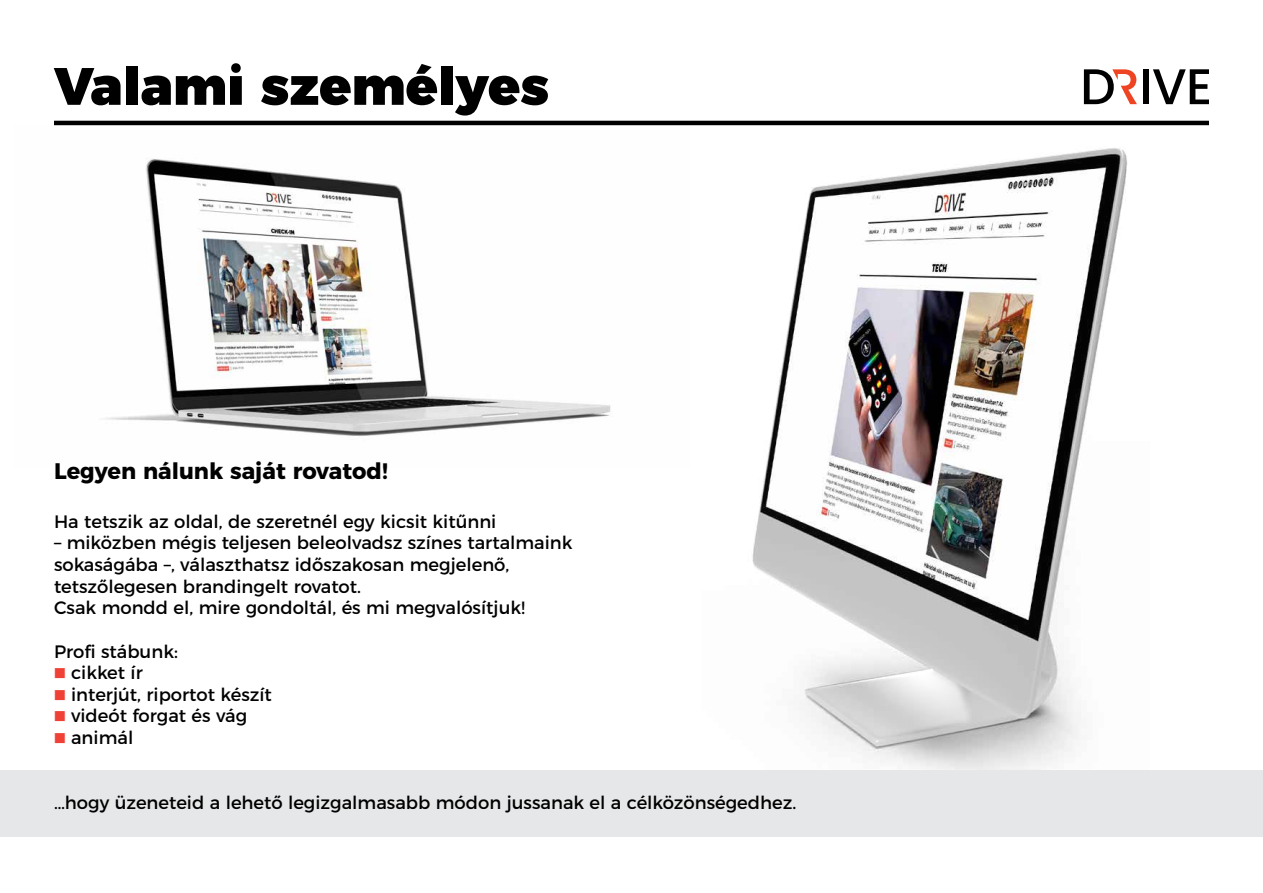
<style>
.page{position:relative;width:1263px;height:893px;background:#fff}
.page>*{position:absolute;margin:0;border:0;box-sizing:border-box;transform-origin:0 0}
.t1{font:900 52.5px "Montserrat";color:#000}
.t2{font:700 22.5px "Montserrat";color:#000}
.t3{font:18px/21.6px "Montserrat";color:#000}
.s1{font-family:"Petala Pro";font-weight:300;color:#ef4136}
</style>
<div class="page">
<img style="left:54px;top:125px;width:359px;height:311px">
<hr style="left:54px;top:121px;width:1155px;height:4px;background:#000">
<div style="left:0;top:770px;width:1263px;height:67px;background:#e6e7e8"></div>
<img style="left:413px;top:69px;width:796px;height:701px">
<div style="left:1143px;top:69px;width:5px;height:35px;background:#000"></div>
<svg style="left:1153px;top:69px;width:56px;height:35px"></svg>
<svg style="left:1084px;top:69px;width:53px;height:35px"></svg>
<h1 class="t1" style="left:54px;top:42px;width:497px">Valami személyes</h1>
<p class="t2" style="left:54px;top:453px;width:335px">Legyen nálunk saját rovatod!</p>
<p class="t3" style="left:54px;top:509px;width:444px">Ha tetszik az oldal, de szeretnél egy kicsit kitűnni</p>
<p class="t3" style="left:54px;top:531px;width:520px">– miközben mégis teljesen beleolvadsz színes tartalmaink sokaságába –, választhatsz időszakosan megjelenő, tetszőlegesen brandingelt rovatot.<br>Csak mondd el, mire gondoltál, és mi megvalósítjuk!</p>
<p class="t3" style="left:54px;top:639px;width:219px">Profi stábunk:<br><span class="s1">[]</span> cikket ír<br><span class="s1">[]</span> interjút, riportot készít <span class="s1">[]</span> videót forgat és vág<br><span class="s1">[]</span> animál</p>
<p class="t3" style="left:54px;top:790px;width:744px">…hogy üzeneteid a lehető legizgalmasabb módon jussanak el a célközönségedhez.</p>
</div>
